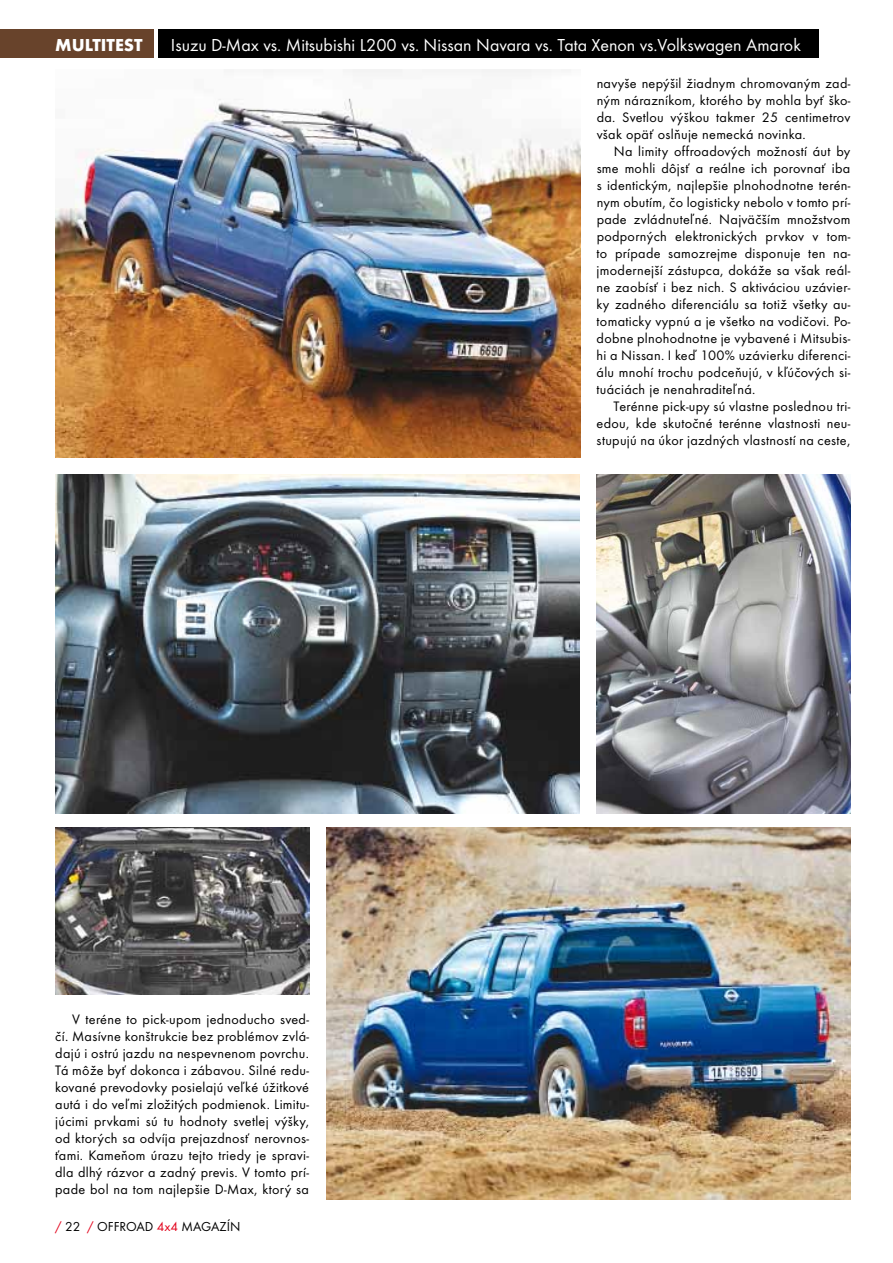
<style>
.page{position:relative;width:893px;height:1263px;background:#fff}
.page>*{position:absolute;margin:0;border:0;box-sizing:border-box;transform-origin:0 0}
.t1{font:18px "Futura TEE";color:#fff}
.t2{font:700 18px "Futura TEE";color:#fff}
.t3{font:14.25px/17px "Futura TEE";letter-spacing:.02em;color:#000;text-align:justify}
.t4{font:13.5px "Futura TEE";color:#000}
.s1{color:#e2001a}
</style>
<div class="page">
<div style="left:159px;top:29px;width:660px;height:29px;background:#000"></div>
<div style="left:0;top:29px;width:154px;height:29px;background:#68432b"></div>
<img style="left:55px;top:70px;width:525px;height:387px">
<img style="left:55px;top:474px;width:525px;height:339px">
<img style="left:55px;top:827px;width:254px;height:167px">
<img style="left:326px;top:828px;width:524px;height:371px">
<img style="left:597px;top:474px;width:253px;height:339px">
<p class="t2" style="left:55px;top:34px;width:86px">MULTITEST</p>
<p class="t1" style="left:171px;top:34px;width:631px">Isuzu D-Max vs. Mitsubishi L200 vs. Nissan Navara vs. Tata Xenon vs.Volkswagen Amarok</p>
<p class="t3" style="left:55px;top:1010px;width:255px;text-indent:17px">V teréne to pick-upom jednoducho sved&shy;čí. Masívne konštrukcie bez problémov zvlá&shy;dajú i ostrú jazdu na nespevnenom povrchu.<br>Tá môže byť dokonca i zábavou. Silné redu&shy;kované prevodovky posielajú veľké úžitkové autá i do veľmi zložitých podmienok. Limitu&shy;júcimi prvkami sú tu hodnoty svetlej výšky, od ktorých sa odvíja prejazdnosť nerovnos&shy;ťami. Kameňom úrazu tejto triedy je spravi&shy;dla dlhý rázvor a zadný previs. V tomto prí&shy;pade bol na tom najlepšie D-Max, ktorý sa</p>
<p class="t4" style="left:55px;top:1218px;width:187px"><span class="s1">/</span> 22 <span class="s1">/</span> OFFROAD <span class="s1">4x4</span> MAGAZÍN</p>
<p class="t3" style="left:597px;top:75px;width:255px">navyše nepýšil žiadnym chromovaným zad&shy;ným nárazníkom, ktorého by mohla byť ško&shy;da. Svetlou výškou takmer 25 centimetrov však opäť oslňuje nemecká novinka.</p>
<p class="t3" style="left:597px;top:143px;width:255px;text-indent:17px">Na limity offroadových možností áut by sme mohli dôjsť a reálne ich porovnať iba s identickým, najlepšie plnohodnotne terén&shy;nym obutím, čo logisticky nebolo v tomto prí&shy;pade zvládnuteľné. Najväčším množstvom podporných elektronických prvkov v tom&shy;to prípade samozrejme disponuje ten na&shy;jmodernejší zástupca, dokáže sa však reál&shy;ne zaobísť i bez nich. S aktiváciou uzávier&shy;ky zadného diferenciálu sa totiž všetky au&shy;tomaticky vypnú a je všetko na vodičovi. Po&shy;dobne plnohodnotne je vybavené i Mitsubis&shy;hi a Nissan. I keď 100% uzávierku diferenci&shy;álu mnohí trochu podceňujú, v kľúčových si&shy;tuáciách je nenahraditeľná.</p>
<p class="t3" style="left:597px;top:398px;width:255px;text-indent:17px">Terénne pick-upy sú vlastne poslednou tri&shy;edou, kde skutočné terénne vlastnosti neu&shy;stupujú na úkor jazdných vlastností na ceste,</p>
</div>
